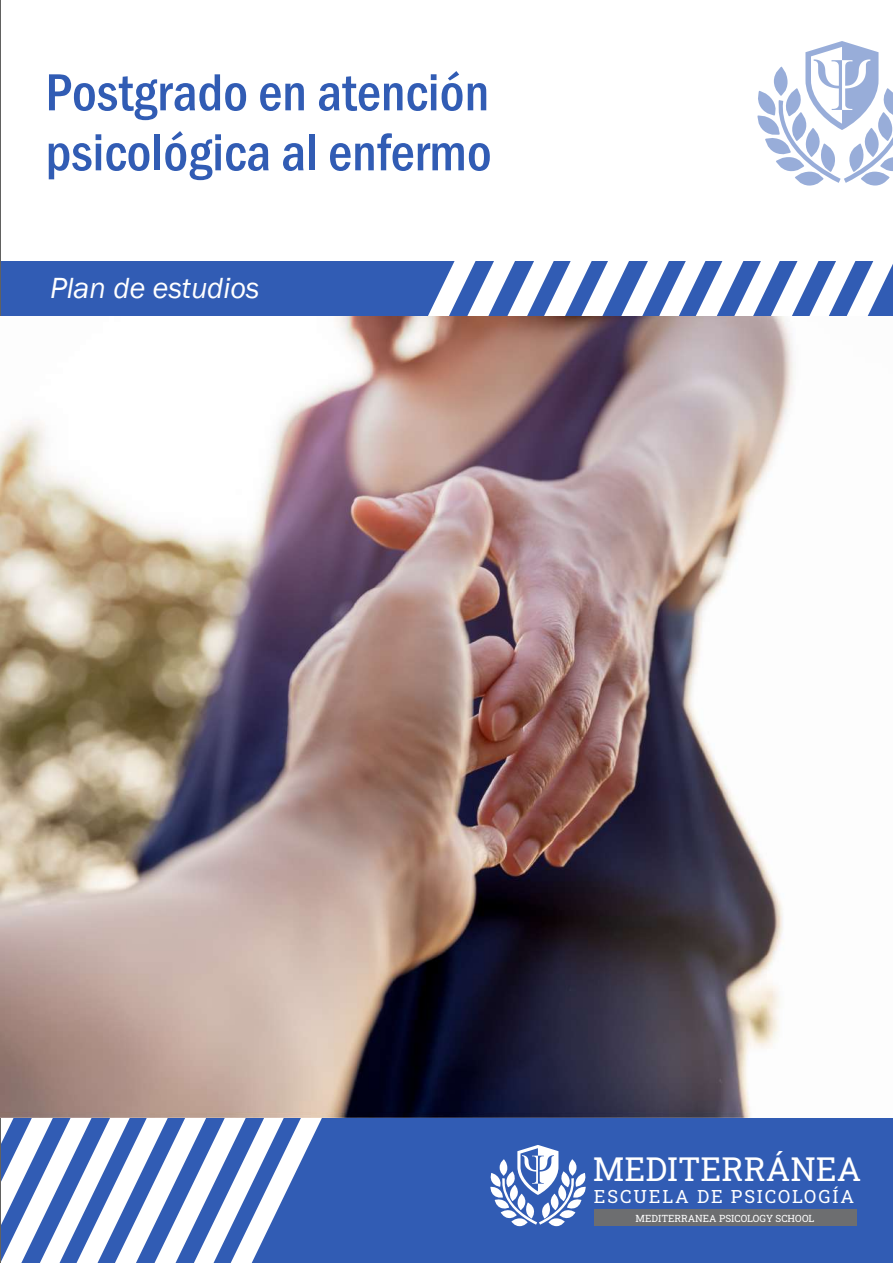
<style>
.page{position:relative;width:893px;height:1263px;background:#fff}
.page>*{position:absolute;margin:0;border:0;box-sizing:border-box;transform-origin:0 0}
.t1{font:500 condensed 54px/60px "Franklin Gothic";color:#315cb4}
.t2{font:32.85px "Roboto Slab";color:#fff}
.t3{font:italic 30px "Franklin Gothic";color:#fff}
.t4{font:18px "Roboto Slab";letter-spacing:.1em;color:#fff}
.t5{font:9.9px "Roboto Slab";color:#fff}
</style>
<div class="page">
<div style="left:0;top:261px;width:893px;height:55px;background:#315cb4"></div>
<svg style="left:420px;top:261px;width:473px;height:56px"></svg>
<div style="left:0;top:1118px;width:893px;height:145px;background:#315cb4"></div>
<svg style="left:1px;top:1118px;width:321px;height:145px"></svg>
<hr style="left:0;top:0;width:1px;height:1263px;background:#616160">
<div style="left:594px;top:1210px;width:263px;height:16px;background:#6d6e70"></div>
<svg style="left:490px;top:1145px;width:96px;height:81px"></svg>
<svg style="left:758px;top:41px;width:135px;height:145px"></svg>
<img style="left:0;top:317px;width:794px;height:801px">
<h1 class="t1" style="left:46px;top:62px;width:448px">Postgrado en atención psicológica al enfermo</h1>
<h3 class="t3" style="left:50px;top:269px;width:211px">Plan de estudios</h3>
<h2 class="t2" style="left:593px;top:1146px;width:270px">MEDITERRÁNEA</h2>
<p class="t5" style="left:622px;top:1213px;width:195px">MEDITERRANEA SCHOOL OF PSICOLOGY</p>
<h3 class="t4" style="left:594px;top:1184px;width:262px">ESCUELA DE PSICOLOGÍA</h3>
<p class="t5" style="left:636px;top:1212px;width:180px">MEDITERRANEA PSICOLOGY SCHOOL</p>
</div>
